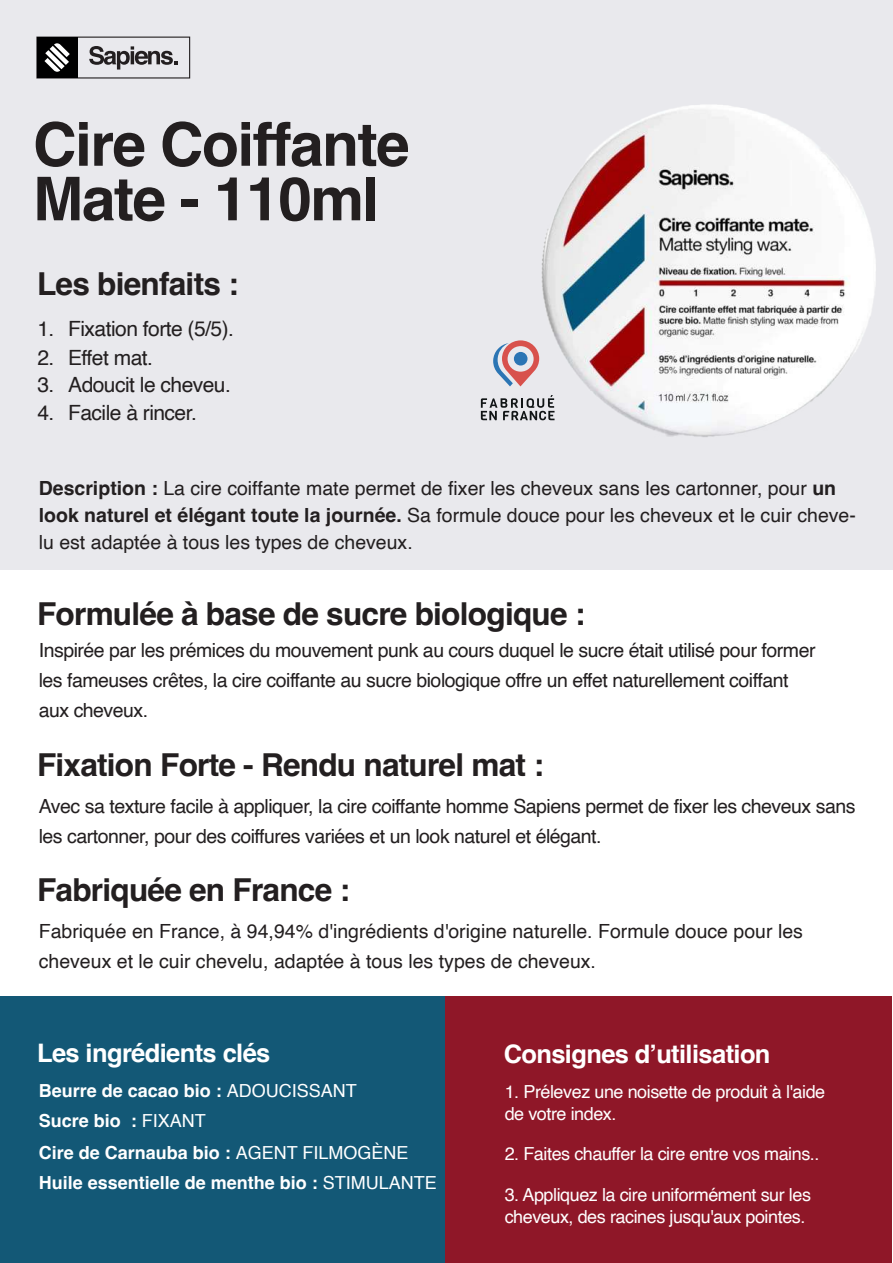
<style>
.page{position:relative;width:893px;height:1263px;background:#fff}
.page>*{position:absolute;margin:0;border:0;box-sizing:border-box;transform-origin:0 0}
.t1{font:700 60.45px/54.6px "Helvetica";letter-spacing:-.025em;color:#231f20}
.t2{font:700 31.65px "Helvetica";letter-spacing:-.025em;color:#231f20}
.t3{font:700 25.5px "Helvetica";letter-spacing:-.025em;color:#fff}
.t4{font:21px/28px "Helvetica";letter-spacing:-.025em;color:#231f20}
.t5{font:19.5px/27px "Helvetica";color:#231f20}
.t6{font:19.5px/30px "Helvetica";letter-spacing:-.025em;color:#231f20}
.t7{font:18px/21.6px "Helvetica";letter-spacing:-.025em;color:#fff}
.t8{font:700 18px/30.6px "Helvetica";color:#fff}
.s1{font-weight:700}
.s2{font-weight:400}
</style>
<div class="page">
<div style="left:0;top:0;width:893px;height:569px;background:#e9e9ed"></div>
<div style="left:0;top:996px;width:446px;height:267px;background:#135876"></div>
<div style="left:446px;top:996px;width:446px;height:267px;background:#8f1728"></div>
<svg style="left:89px;top:46px;width:88px;height:24px"></svg>
<div style="left:37px;top:37px;width:41px;height:41px;background:#000001"></div>
<svg style="left:44px;top:43px;width:26px;height:29px"></svg>
<svg style="left:493px;top:341px;width:23px;height:45px"></svg>
<div style="left:514px;top:352px;width:13px;height:14px;background:#2b75b4;border-radius:50%"></div>
<svg style="left:481px;top:398px;width:35px;height:22px"></svg>
<img style="left:516px;top:105px;width:360px;height:332px">
<h1 class="t1" style="left:33px;top:124px;width:378px">Cire Coiffante<br>Mate - 110ml</h1>
<h2 class="t2" style="left:37px;top:264px;width:203px">Les bienfaits :</h2>
<p class="t4" style="left:68px;top:315px;width:167px">Fixation forte (5/5).<br>Effet mat.<br>Adoucit le cheveu.<br>Facile à rincer.</p>
<p class="t4" style="left:37px;top:315px;width:18px;text-align:justify">1.<br>2.<br>3.<br>4.</p>
<p class="t5" style="left:39px;top:475px;width:819px"><span class="s1">Description :</span> La cire coiffante mate permet de fixer les cheveux sans les cartonner, pour <span class="s1">un look naturel et élégant toute la journée.</span> Sa formule douce pour les cheveux et le cuir cheve&shy;lu est adaptée à tous les types de cheveux.</p>
<h2 class="t2" style="left:37px;top:594px;width:550px">Formulée à base de sucre biologique :</h2>
<p class="t6" style="left:39px;top:636px;width:778px">Inspirée par les prémices du mouvement punk au cours duquel le sucre était utilisé pour former les fameuses crêtes, la cire coiffante au sucre biologique offre un effet naturellement coiffant aux cheveux.</p>
<h2 class="t2" style="left:37px;top:745px;width:508px">Fixation Forte - Rendu naturel mat :</h2>
<p class="t6" style="left:39px;top:791px;width:818px">Avec sa texture facile à appliquer, la cire coiffante homme Sapiens permet de fixer les cheveux sans les cartonner, pour des coiffures variées et un look naturel et élégant.</p>
<h2 class="t2" style="left:37px;top:870px;width:314px">Fabriquée en France :</h2>
<p class="t5" style="left:39px;top:916px;width:766px;line-height:30px">Fabriquée en France, à 94,94% d'ingrédients d'origine naturelle. Formule douce pour les cheveux et le cuir chevelu, adaptée à tous les types de cheveux.</p>
<h3 class="t3" style="left:37px;top:1038px;width:235px">Les ingrédients clés</h3>
<p class="t8" style="left:39px;top:1077px;width:320px">Beurre de cacao bio : <span class="s2">ADOUCISSANT</span></p>
<p class="t8" style="left:39px;top:1107px;width:169px">Sucre bio : <span class="s2">FIXANT</span></p>
<p class="t8" style="left:39px;top:1139px;width:400px">Cire de Carnauba bio : <span class="s2">AGENT FILMOGÈNE<br></span>Huile essentielle de menthe bio : <span class="s2">STIMULANTE</span></p>
<h3 class="t3" style="left:504px;top:1038px;width:268px">Consignes d’utilisation</h3>
<p class="t7" style="left:505px;top:1082px;width:322px">1. Prélevez une noisette de produit à l'aide de votre index.</p>
<p class="t7" style="left:505px;top:1143px;width:316px">2. Faites chauffer la cire entre vos mains..</p>
<p class="t7" style="left:505px;top:1184px;width:308px">3. Appliquez la cire uniformément sur les cheveux, des racines jusqu'aux pointes.</p>
</div>
